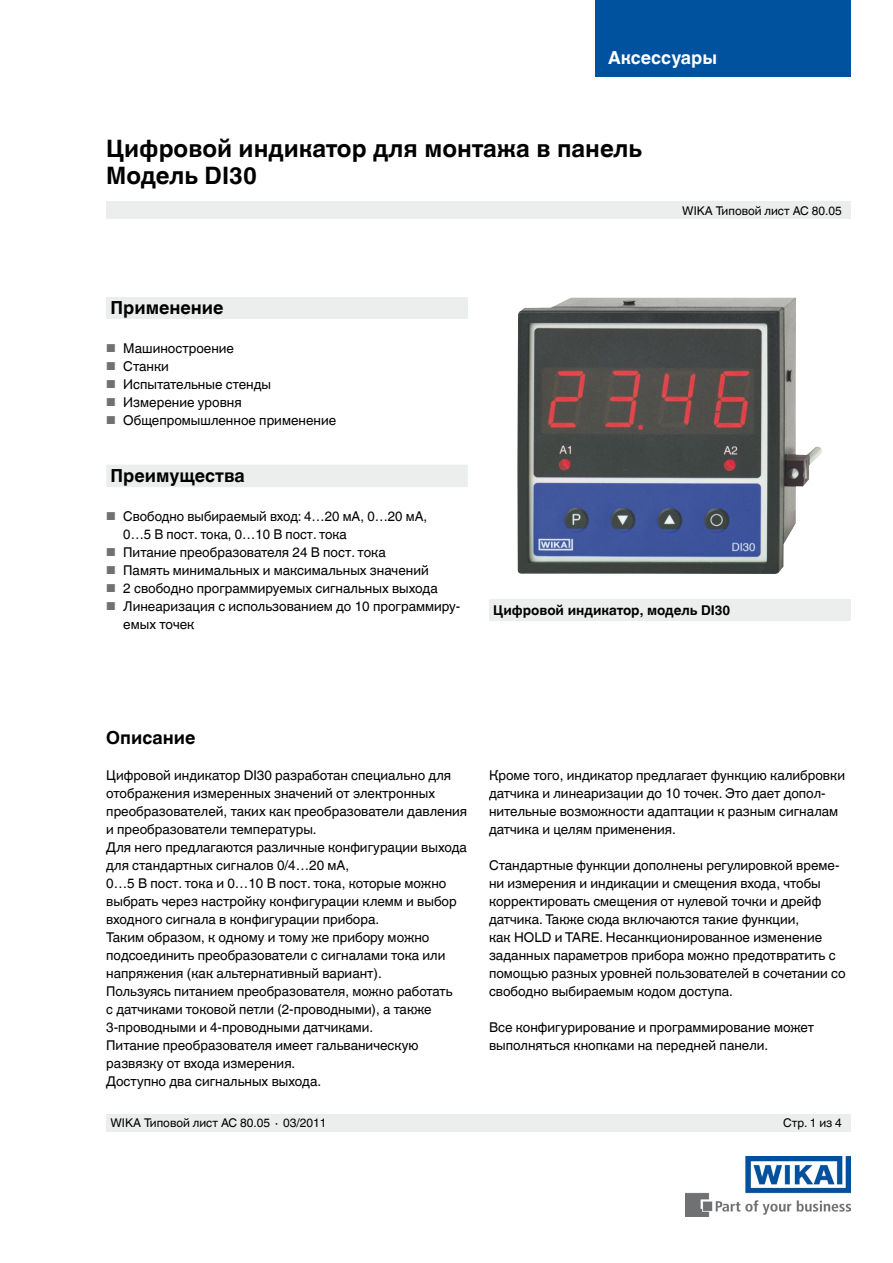
<style>
.page{position:relative;width:893px;height:1263px;background:#fff}
.page>*{position:absolute;margin:0;border:0;box-sizing:border-box;transform-origin:0 0}
.t1{font:700 24px/27px "Helvetica World";color:#000}
.t2{font:700 18px "Helvetica World";color:#000}
.t3{font:700 18px "Helvetica World";color:#fff}
.t4{font:13.5px/18px "Helvetica World";color:#000}
.t5{font:700 13.5px "Helvetica World";color:#000}
.t6{font:12px "Helvetica World";color:#000}
.s1{font-size:11.55px;color:#707172}
</style>
<div class="page">
<div style="left:106px;top:298px;width:362px;height:21px;background:#eceded"></div>
<img style="left:685px;top:1157px;width:165px;height:59px">
<div style="left:106px;top:202px;width:744px;height:17px;background:#eceded"></div>
<div style="left:106px;top:1114px;width:744px;height:17px;background:#eceded"></div>
<img style="left:517px;top:298px;width:305px;height:276px">
<div style="left:489px;top:600px;width:361px;height:21px;background:#eceded"></div>
<div style="left:106px;top:465px;width:362px;height:22px;background:#eceded"></div>
<div style="left:595px;top:0;width:255px;height:77px;background:#00519e"></div>
<h2 class="t3" style="left:608px;top:47px;width:110px">Аксессуары</h2>
<h1 class="t1" style="left:106px;top:135px;width:537px">Цифровой индикатор для монтажа в панель<br>Модель DI30</h1>
<h2 class="t2" style="left:111px;top:297px;width:114px">Применение</h2>
<p class="t4" style="left:106px;top:339px;width:129px"><span class="s1">■</span> Машиностроение</p>
<p class="t4" style="left:106px;top:357px;width:64px"><span class="s1">■</span> Станки</p>
<p class="t4" style="left:106px;top:375px;width:166px"><span class="s1">■</span> Испытательные стенды</p>
<p class="t4" style="left:106px;top:393px;width:137px"><span class="s1">■</span> Измерение уровня</p>
<p class="t4" style="left:106px;top:411px;width:231px"><span class="s1">■</span> Общепромышленное применение</p>
<p class="t6" style="left:682px;top:204px;width:161px">WIKA Типовой лист AC 80.05</p>
<h2 class="t2" style="left:111px;top:465px;width:136px">Преимущества</h2>
<p class="t4" style="left:123px;top:507px;width:305px;text-indent:-17px"><span class="s1">■</span> Свободно выбираемый вход: 4…20 мА, 0…20 мA,<br>0…5 В пост. тока, 0…10 В пост. тока</p>
<p class="t4" style="left:106px;top:543px;width:281px"><span class="s1">■</span> Питание преобразователя 24 В пост. тока</p>
<p class="t4" style="left:106px;top:561px;width:324px"><span class="s1">■</span> Память минимальных и максимальных значений</p>
<p class="t4" style="left:106px;top:579px;width:333px"><span class="s1">■</span> 2 свободно программируемых сигнальных выхода</p>
<p class="t4" style="left:123px;top:597px;width:339px;text-indent:-17px"><span class="s1">■</span> Линеаризация с использованием до 10 программиру&shy;емых точек</p>
<p class="t5" style="left:493px;top:602px;width:239px">Цифровой индикатор, модель DI30</p>
<h2 class="t2" style="left:106px;top:728px;width:91px">Описание</h2>
<p class="t4" style="left:106px;top:767px;width:362px">Цифровой индикатор DI30 разработан специально для отображения измеренных значений от электронных преобразователей, таких как преобразователи давления и преобразователи температуры.<br>Для него предлагаются различные конфигурации выхода для стандартных сигналов 0/4…20 мА,<br>0…5 В пост. тока и 0…10 В пост. тока, которые можно выбрать через настройку конфигурации клемм и выбор входного сигнала в конфигурации прибора.<br>Таким образом, к одному и тому же прибору можно подсоединить преобразователи с сигналами тока или напряжения (как альтернативный вариант).<br>Пользуясь питанием преобразователя, можно работать<br>с датчиками токовой петли (2-проводными), а также 3-проводными и 4-проводными датчиками.<br>Питание преобразователя имеет гальваническую развязку от входа измерения.<br>Доступно два сигнальных выхода.</p>
<p class="t4" style="left:489px;top:767px;width:357px">Кроме того, индикатор предлагает функцию калибровки датчика и линеаризации до 10 точек. Это дает допол&shy;нительные возможности адаптации к разным сигналам датчика и целям применения.</p>
<p class="t4" style="left:489px;top:857px;width:358px">Стандартные функции дополнены регулировкой време&shy;ни измерения и индикации и смещения входа, чтобы корректировать смещения от нулевой точки и дрейф датчика. Также сюда включаются такие функции,<br>как HOLD и TARE. Несанкционированное изменение заданных параметров прибора можно предотвратить с помощью разных уровней пользователей в сочетании со свободно выбираемым кодом доступа.</p>
<p class="t4" style="left:489px;top:1019px;width:327px">Все конфигурирование и программирование может выполняться кнопками на передней панели.</p>
<p class="t6" style="left:111px;top:1116px;width:217px">WIKA Типовой лист AC 80.05 ∙ 03/2011</p>
<p class="t6" style="left:783px;top:1116px;width:60px">Стр. 1 из 4</p>
</div>
